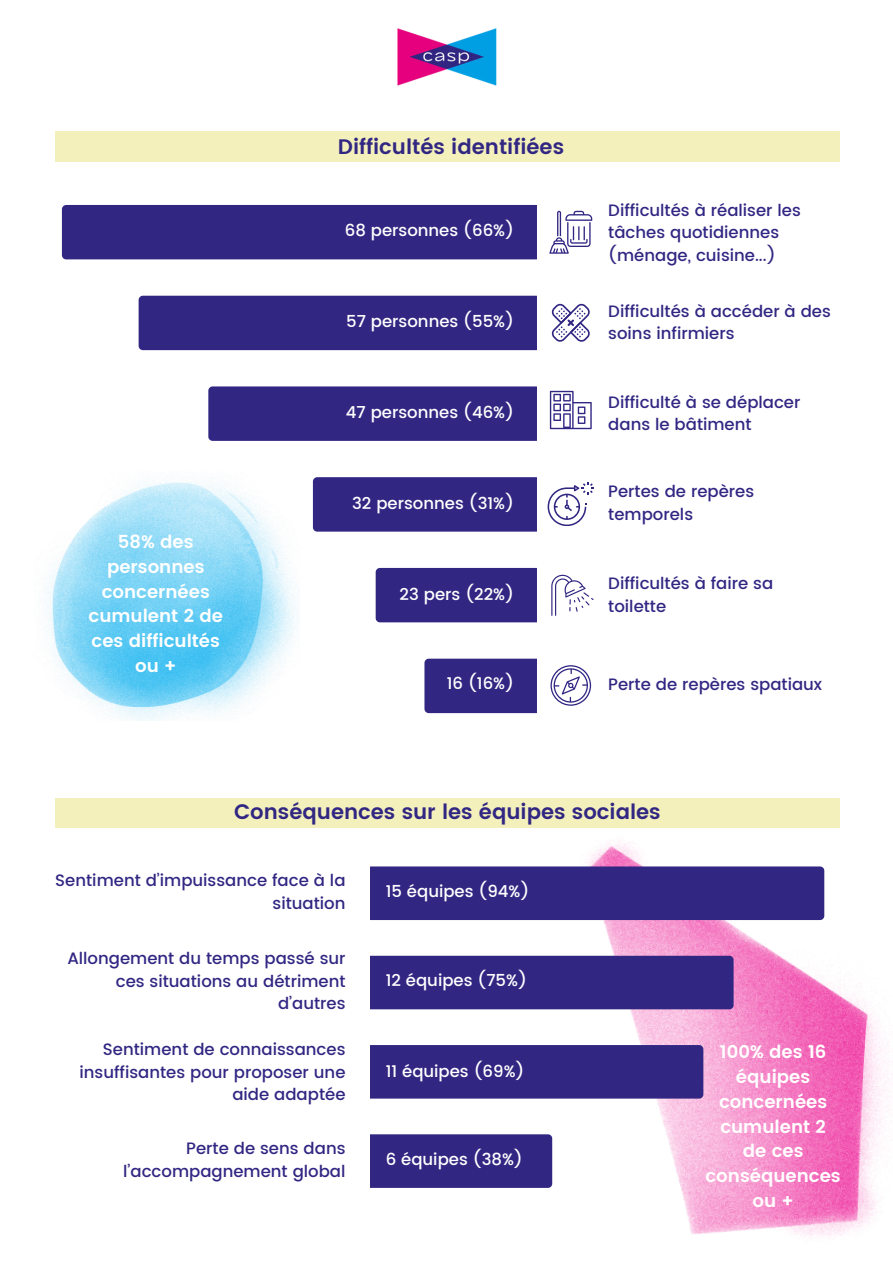
<style>
.page{position:relative;width:893px;height:1264px;background:#fff}
.page>*{position:absolute;margin:0;border:0;box-sizing:border-box;transform-origin:0 0}
.t1{font:600 21px "Poppins";color:#312783}
.t2{font:600 18px/24.8px "Poppins";color:#fff;text-align:center}
.t3{font:500 16.5px/22.5px "Poppins";color:#312783}
.t4{font:500 16.5px "Poppins";color:#fff}
</style>
<div class="page">
<div style="left:55px;top:798px;width:784px;height:29px;background:#f4f0bc"></div>
<img style="left:397px;top:28px;width:100px;height:58px">
<img style="left:44px;top:482px;width:255px;height:238px">
<div style="left:55px;top:132px;width:784px;height:30px;background:#f4f0bc"></div>
<div style="left:62px;top:205px;width:474px;height:54px;background:#312783"></div>
<div style="left:139px;top:296px;width:397px;height:54px;background:#312783"></div>
<div style="left:208px;top:386px;width:328px;height:55px;background:#312783"></div>
<div style="left:313px;top:477px;width:223px;height:54px;background:#312783"></div>
<div style="left:375px;top:568px;width:161px;height:54px;background:#312783"></div>
<div style="left:424px;top:658px;width:112px;height:55px;background:#312783"></div>
<svg style="left:550px;top:391px;width:41px;height:38px"></svg>
<svg style="left:547px;top:482px;width:46px;height:44px"></svg>
<svg style="left:551px;top:303px;width:39px;height:39px"></svg>
<svg style="left:551px;top:574px;width:42px;height:42px"></svg>
<svg style="left:550px;top:665px;width:41px;height:40px"></svg>
<svg style="left:549px;top:211px;width:43px;height:42px"></svg>
<img style="left:514px;top:798px;width:378px;height:440px">
<div style="left:371px;top:866px;width:453px;height:54px;background:#312783"></div>
<div style="left:371px;top:955px;width:362px;height:54px;background:#312783"></div>
<div style="left:371px;top:1045px;width:332px;height:53px;background:#312783"></div>
<div style="left:371px;top:1134px;width:181px;height:53px;background:#312783"></div>
<p class="t2" style="left:88px;top:530px;width:136px">58% des personnes concernées cumulent 2 de ces difficultés ou +</p>
<p class="t1" style="left:338px;top:130px;width:228px">Difficultés identifiées</p>
<p class="t4" style="left:345px;top:218px;width:171px">68 personnes (66%)</p>
<p class="t4" style="left:346px;top:309px;width:169px">57 personnes (55%)</p>
<p class="t4" style="left:346px;top:400px;width:170px">47 personnes (46%)</p>
<p class="t4" style="left:352px;top:491px;width:163px">32 personnes (31%)</p>
<p class="t4" style="left:399px;top:581px;width:116px">23 pers (22%)</p>
<p class="t4" style="left:446px;top:671px;width:69px">16 (16%)</p>
<p class="t3" style="left:608px;top:199px;width:194px">Difficultés à réaliser les tâches quotidiennes (ménage, cuisine...)</p>
<p class="t3" style="left:608px;top:300px;width:224px">Difficultés à accéder à des soins infirmiers</p>
<p class="t3" style="left:608px;top:391px;width:194px">Difficulté à se déplacer dans le bâtiment</p>
<p class="t3" style="left:608px;top:480px;width:147px">Pertes de repères temporels</p>
<p class="t3" style="left:608px;top:572px;width:166px">Difficultés à faire sa toilette</p>
<p class="t3" style="left:608px;top:673px;width:215px">Perte de repères spatiaux</p>
<p class="t1" style="left:234px;top:795px;width:428px">Conséquences sur les équipes sociales</p>
<p class="t3" style="left:55px;top:869px;width:292px;text-align:right">Sentiment d’impuissance face à la situation</p>
<p class="t3" style="left:67px;top:947px;width:279px;text-align:right">Allongement du temps passé sur ces situations au détriment d’autres</p>
<p class="t3" style="left:79px;top:1038px;width:267px;text-align:right">Sentiment de connaissances insuffisantes pour proposer une aide adaptée</p>
<p class="t3" style="left:123px;top:1137px;width:224px;text-align:right">Perte de sens dans l’accompagnement global</p>
<p class="t4" style="left:385px;top:878px;width:145px">15 équipes (94%)</p>
<p class="t4" style="left:385px;top:967px;width:143px">12 équipes (75%)</p>
<p class="t4" style="left:385px;top:1058px;width:140px">11 équipes (69%)</p>
<p class="t4" style="left:385px;top:1146px;width:139px">6 équipes (38%)</p>
<p class="t2" style="left:705px;top:1040px;width:137px">100% des 16 équipes concernées cumulent 2<br>de ces conséquences ou +</p>
</div>
